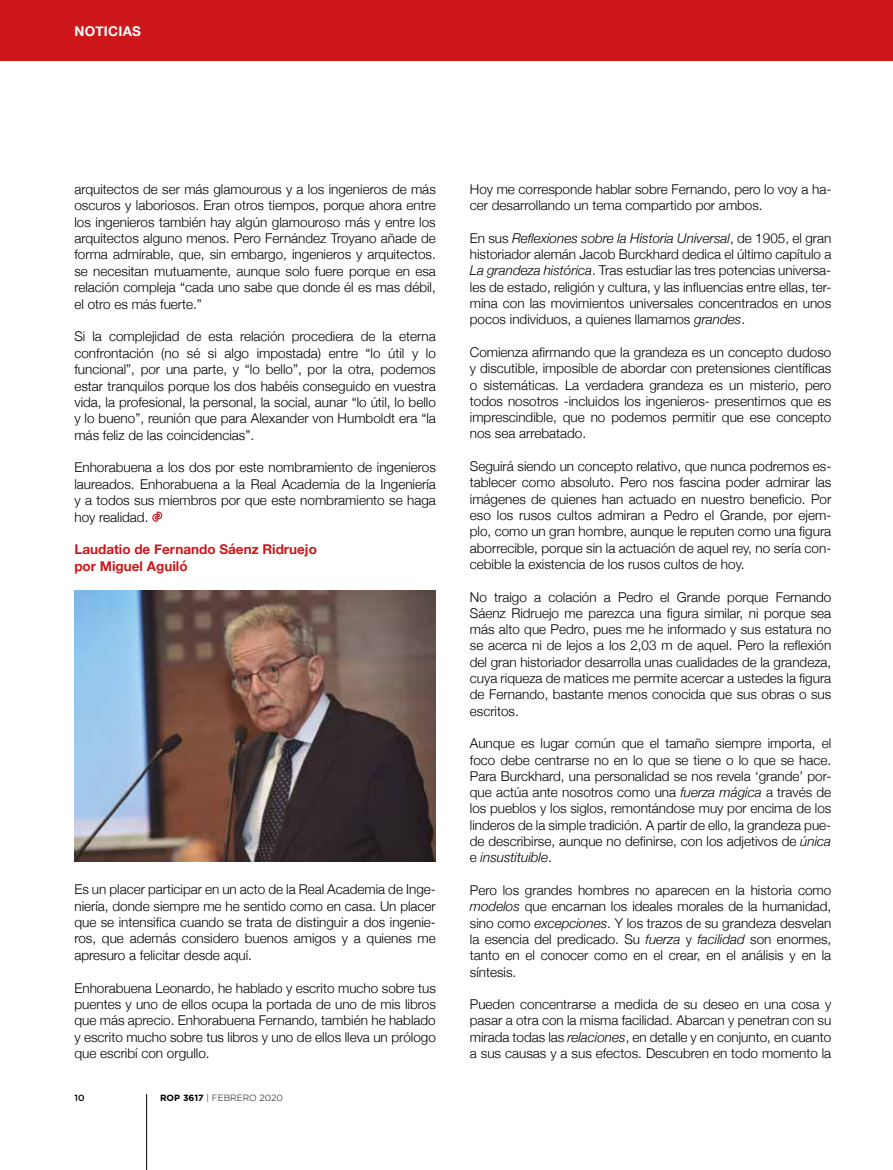
<style>
.page{position:relative;width:893px;height:1170px;background:#fff}
.page>*{position:absolute;margin:0;border:0;box-sizing:border-box;transform-origin:0 0}
.t1{font:300 13.5px/16.4px "Helvetica Neue";color:#000;text-align:justify}
.t2{font:700 13.5px/16.4px "Helvetica Neue";color:#cd171a}
.t3{font:700 13.5px "Helvetica Neue";letter-spacing:.02em;color:#fff}
.t4{font:300 9px "Gotham";color:#000}
.t5{font:500 9px "Gotham";color:#000}
.s1{font-weight:700}
.s2{font-style:italic}
</style>
<div class="page">
<hr style="left:146px;top:1094px;width:1px;height:75px;background:#000">
<div style="left:0;top:0;width:893px;height:61px;background:#cd171a"></div>
<svg style="left:152px;top:511px;width:10px;height:10px"></svg>
<img style="left:74px;top:590px;width:362px;height:271px">
<p class="t3" style="left:74px;top:20px;width:68px">NOTICIAS</p>
<p class="t1" style="left:74px;top:180px;width:363px">arquitectos de ser más glamourous y a los ingenieros de más oscuros y laboriosos. Eran otros tiempos, porque ahora entre los ingenieros también hay algún glamouroso más y entre los arquitectos alguno menos. Pero Fernández Troyano añade de forma admirable, que, sin embargo, ingenieros y arquitectos. se necesitan mutuamente, aunque solo fuere porque en esa relación compleja “cada uno sabe que donde él es mas débil, el otro es más fuerte.”</p>
<p class="t1" style="left:74px;top:327px;width:363px">Si la complejidad de esta relación procediera de la eterna confrontación (no sé si algo impostada) entre “lo útil y lo funcional”, por una parte, y “lo bello”, por la otra, podemos estar tranquilos porque los dos habéis conseguido en vuestra vida, la profesional, la personal, la social, aunar “lo útil, lo bello y lo bueno”, reunión que para Alexander von Humboldt era “la más feliz de las coincidencias”.</p>
<p class="t1" style="left:74px;top:458px;width:363px">Enhorabuena a los dos por este nombramiento de ingenieros laureados. Enhorabuena a la Real Academia de la Ingeniería y a todos sus miembros por que este nombramiento se haga hoy realidad.</p>
<p class="t2" style="left:74px;top:542px;width:244px">Laudatio de Fernando Sáenz Ridruejo por Miguel Aguiló</p>
<p class="t1" style="left:74px;top:880px;width:363px">Es un placer participar en un acto de la Real Academia de Inge&shy;niería, donde siempre me he sentido como en casa. Un placer que se intensifica cuando se trata de distinguir a dos ingenie&shy;ros, que además considero buenos amigos y a quienes me apresuro a felicitar desde aquí.</p>
<p class="t1" style="left:74px;top:978px;width:363px">Enhorabuena Leonardo, he hablado y escrito mucho sobre tus puentes y uno de ellos ocupa la portada de uno de mis libros que más aprecio. Enhorabuena Fernando, también he hablado y escrito mucho sobre tus libros y uno de ellos lleva un prólogo que escribí con orgullo.</p>
<p class="t5" style="left:74px;top:1092px;width:12px">10</p>
<p class="t4" style="left:160px;top:1092px;width:124px"><span class="s1">ROP 3617</span> | FEBRERO 2020</p>
<p class="t1" style="left:470px;top:180px;width:363px">Hoy me corresponde hablar sobre Fernando, pero lo voy a ha&shy;cer desarrollando un tema compartido por ambos.</p>
<p class="t1" style="left:470px;top:229px;width:363px">En sus <span class="s2">Reflexiones sobre la Historia Universal</span>, de 1905, el gran historiador alemán Jacob Burckhard dedica el último capítulo a <span class="s2">La grandeza histórica</span>. Tras estudiar las tres potencias universa&shy;les de estado, religión y cultura, y las influencias entre ellas, ter&shy;mina con las movimientos universales concentrados en unos pocos individuos, a quienes llamamos <span class="s2">grandes</span>.</p>
<p class="t1" style="left:470px;top:343px;width:363px">Comienza afirmando que la grandeza es un concepto dudoso y discutible, imposible de abordar con pretensiones científicas o sistemáticas. La verdadera grandeza es un misterio, pero todos nosotros -incluidos los ingenieros- presentimos que es imprescindible, que no podemos permitir que ese concepto nos sea arrebatado.</p>
<p class="t1" style="left:470px;top:457px;width:363px">Seguirá siendo un concepto relativo, que nunca podremos es&shy;tablecer como absoluto. Pero nos fascina poder admirar las imágenes de quienes han actuado en nuestro beneficio. Por eso los rusos cultos admiran a Pedro el Grande, por ejem&shy;plo, como un gran hombre, aunque le reputen como una figura aborrecible, porque sin la actuación de aquel rey, no sería con&shy;cebible la existencia de los rusos cultos de hoy.</p>
<p class="t1" style="left:470px;top:587px;width:363px">No traigo a colación a Pedro el Grande porque Fernando Sáenz Ridruejo me parezca una figura similar, ni porque sea más alto que Pedro, pues me he informado y sus estatura no se acerca ni de lejos a los 2,03 m de aquel. Pero la reflexión del gran historiador desarrolla unas cualidades de la grandeza, cuya riqueza de matices me permite acercar a ustedes la figura de Fernando, bastante menos conocida que sus obras o sus escritos.</p>
<p class="t1" style="left:470px;top:734px;width:363px">Aunque es lugar común que el tamaño siempre importa, el foco debe centrarse no en lo que se tiene o lo que se hace.<br>Para Burckhard, una personalidad se nos revela ‘grande’ por&shy;que actúa ante nosotros como una <span class="s2">fuerza mágica</span> a través de los pueblos y los siglos, remontándose muy por encima de los linderos de la simple tradición. A partir de ello, la grandeza pue&shy;de describirse, aunque no definirse, con los adjetivos de <span class="s2">única </span>e <span class="s2">insustituible</span>.</p>
<p class="t1" style="left:470px;top:881px;width:363px">Pero los grandes hombres no aparecen en la historia como <span class="s2">modelos</span> que encarnan los ideales morales de la humanidad, sino como <span class="s2">excepciones</span>. Y los trazos de su grandeza desvelan la esencia del predicado. Su <span class="s2">fuerza</span> y <span class="s2">facilidad</span> son enormes, tanto en el conocer como en el crear, en el análisis y en la síntesis.</p>
<p class="t1" style="left:470px;top:995px;width:363px">Pueden concentrarse a medida de su deseo en una cosa y pasar a otra con la misma facilidad. Abarcan y penetran con su mirada todas las <span class="s2">relaciones</span>, en detalle y en conjunto, en cuanto a sus causas y a sus efectos. Descubren en todo momento la</p>
</div>
